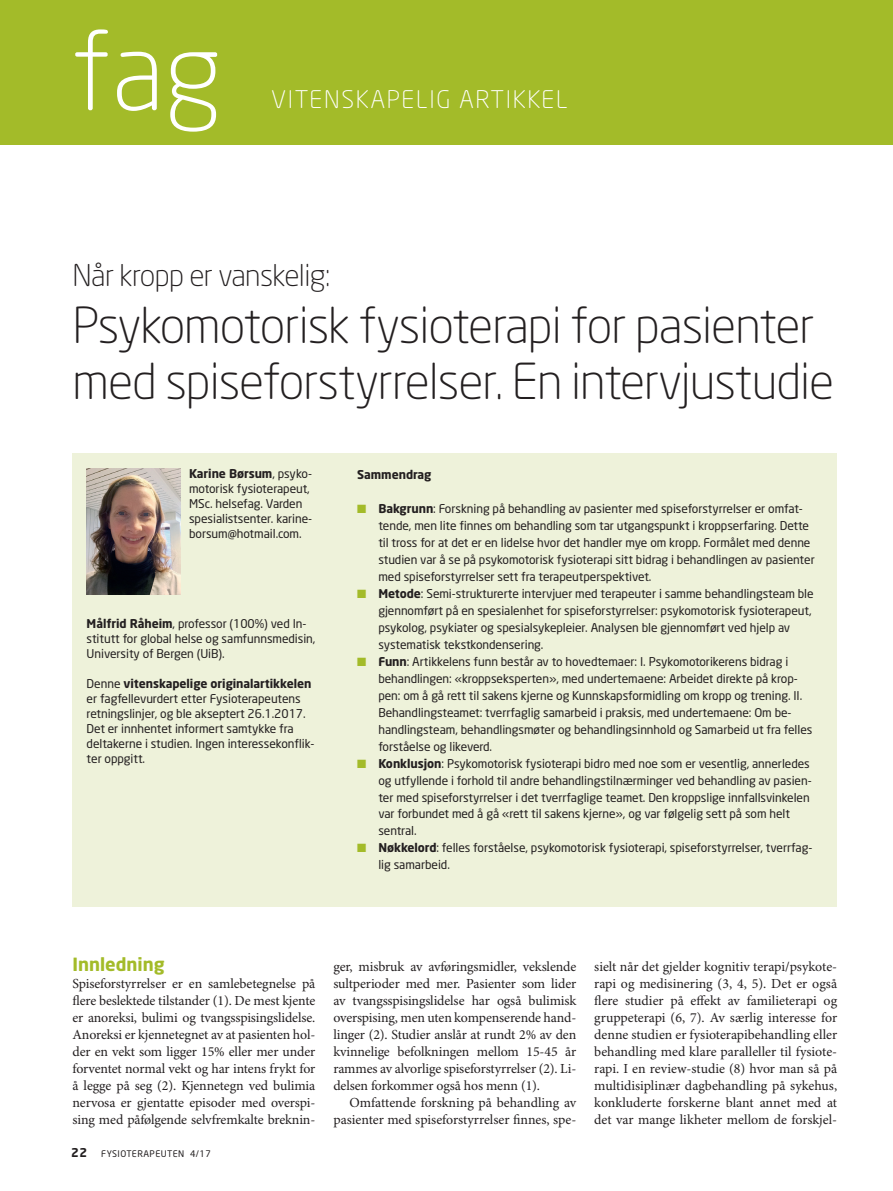
<style>
.page{position:relative;width:893px;height:1191px;background:#fff}
.page>*{position:absolute;margin:0;border:0;box-sizing:border-box;transform-origin:0 0}
.t1{font:300 108px "Neo Sans";color:#fff}
.t2{font:300 49.05px/56.4px "Neo Sans";letter-spacing:-.02em;color:#231f20}
.t3{font:300 29.7px "Neo Sans";color:#231f20}
.t4{font:300 24px "Neo Sans";letter-spacing:.07em;color:#fff}
.t5{font:700 18px "Neo Sans";color:#a3bb29}
.t6{font:13.8px/17px "Minion Pro";letter-spacing:-.005em;color:#231f20;text-align:justify}
.t7{font:12px/17px "Neo Sans";letter-spacing:-.005em;color:#231f20}
.t8{font:700 12px "Neo Sans";letter-spacing:-.005em;color:#231f20}
.t9{font:9px "Neo Sans";letter-spacing:.05em;color:#231f20}
.s1{font-weight:700}
.s2{color:#a3bb29}
</style>
<div class="page">
<div style="left:0;top:0;width:893px;height:145px;background:#a3bb29"></div>
<div style="left:72px;top:453px;width:765px;height:454px;background:#eef2da"></div>
<img style="left:87px;top:468px;width:94px;height:126px">
<h1 class="t1" style="left:71px;top:6px;width:153px">fag</h1>
<h3 class="t4" style="left:271px;top:85px;width:298px">vitenskapelig artikkel</h3>
<h3 class="t3" style="left:73px;top:257px;width:259px">Når kropp er vanskelig:</h3>
<h2 class="t2" style="left:73px;top:296px;width:763px">Psykomotorisk fysioterapi for pasienter med spiseforstyrrelser. En intervjustudie</h2>
<p class="t7" style="left:189px;top:466px;width:125px;line-height:15px"><span class="s1">Karine Børsum</span>, psyko&shy;motorisk fysioterapeut,<br>MSc. helsefag. Varden spesialistsenter. karine&shy;borsum@hotmail.com.</p>
<p class="t7" style="left:87px;top:616px;width:230px;line-height:15px"><span class="s1">Målfrid Råheim</span>, professor (100%) ved I n&shy;stitutt for global helse og samfunnsmedisin,<br>University of Bergen (UiB).</p>
<p class="t7" style="left:87px;top:676px;width:229px;line-height:15px">Denne <span class="s1">vitenskapelige originalartikkelen </span>er fagfellevurdert etter Fysioterapeutens retningslinjer, og ble akseptert 26.1.2017.<br>Det er innhentet informert samtykke fra deltakerne i studien. I ngen interessekonflik&shy;ter oppgitt.</p>
<p class="t8" style="left:357px;top:467px;width:76px">Sammendrag</p>
<p class="t7" style="left:378px;top:500px;width:438px;text-indent:-21px"><span class="s2">■</span> <span class="s1">Bakgrunn</span>: Forskning på behandling av pasienter med spiseforstyrrelser er omfat&shy;tende, men lite finnes om behandling som tar utgangspunkt i kroppserfaring. Dette til tross for at det er en lidelse hvor det handler mye om kropp. Formålet med denne studien var å se på psykomotorisk fysioterapi sitt bidrag i behandlingen av pasienter med spiseforstyrrelser sett fra terapeutperspektivet.</p>
<p class="t7" style="left:378px;top:585px;width:437px;text-indent:-21px"><span class="s2">■</span> <span class="s1">Metode</span>: Semi-strukturerte intervjuer med terapeuter i samme behandlingsteam ble gjennomført på en spesialenhet for spiseforstyrrelser: psykomotorisk fysioterapeut, psykolog, psykiater og spesialsykepleier. Analysen ble gjennomført ved hjelp av systematisk tekstkondensering.</p>
<p class="t7" style="left:378px;top:653px;width:435px;text-indent:-21px"><span class="s2">■</span> <span class="s1">Funn</span>: Artikkelens funn består av to hovedtemaer: I . Psykomotorikerens bidrag i behandlingen: «kroppseksperten», med undertemaene: Arbeidet direkte på krop&shy;pen: om å gå rett til sakens kjerne og Kunnskapsformidling om kropp og trening. II .<br>Behandlingsteamet: tverrfaglig samarbeid i praksis, med undertemaene: Om be&shy;handlingsteam, behandlingsmøter og behandlingsinnhold og Samarbeid ut fra felles forståelse og likeverd.</p>
<p class="t7" style="left:378px;top:754px;width:435px;text-indent:-21px"><span class="s2">■</span> <span class="s1">Konklusjon</span>: Psykomotorisk fysioterapi bidro med noe som er vesentlig, annerledes og utfyllende i forhold til andre behandlingstilnærminger ved behandling av pasien&shy;ter med spiseforstyrrelser i det tverrfaglige teamet. Den kroppslige innfallsvinkelen var forbundet med å gå «rett til sakens kjerne», og var følgelig sett på som helt sentral.</p>
<p class="t7" style="left:378px;top:839px;width:436px;text-indent:-21px"><span class="s2">■</span> <span class="s1">Nøkkelord</span>: felles forståelse, psykomotorisk fysioterapi, spiseforstyrrelser, tverrfag&shy;lig samarbeid.</p>
<h3 class="t5" style="left:73px;top:952px;width:94px">Innledning</h3>
<p class="t6" style="left:73px;top:975px;width:244px">Spiseforstyrrelser er en samlebetegnelse på flere beslektede tilstander (1). De mest kjente er anoreksi, bulimi og tvangsspisingslidelse.<br>Anoreksi er kjennetegnet av at pasienten hol&shy;der en vekt som ligger 15% eller mer under forventet normal vekt og har intens frykt for å legge på seg (2). Kjennetegn ved bulimia nervosa er gjentatte episoder med overspi&shy;sing med påfølgende selvfremkalte breknin-</p>
<p class="t8" style="left:71px;top:1145px;width:18px">22</p>
<p class="t9" style="left:101px;top:1148px;width:111px">Fysioterapeuten 4/17</p>
<p class="t6" style="left:333px;top:958px;width:244px">ger, misbruk av avføringsmidler, vekslende sultperioder med mer. Pasienter som lider av tvangsspisingslidelse har også bulimisk overspising, men uten kompenserende hand&shy;linger (2). Studier anslår at rundt 2% av den kvinnelige befolkningen mellom 15-45 år rammes av alvorlige spiseforstyrrelser (2). Li&shy;delsen forkommer også hos menn (1).</p>
<p class="t6" style="left:333px;top:1094px;width:244px;text-align:right">Omfattende forskning på behandling av pasienter med spiseforstyrrelser finnes, spe-</p>
<p class="t6" style="left:594px;top:958px;width:244px">sielt når det gjelder kognitiv terapi/psykote&shy;rapi og medisinering (3, 4, 5). Det er også flere studier på effekt av familieterapi og gruppeterapi (6, 7). Av særlig interesse for denne studien er fysioterapibehandling eller behandling med klare paralleller til fysiote&shy;rapi. I en review-studie (8) hvor man så på multidisiplinær dagbehandling på sykehus, konkluderte forskerne blant annet med at det var mange likheter mellom de forskjel-</p>
</div>
